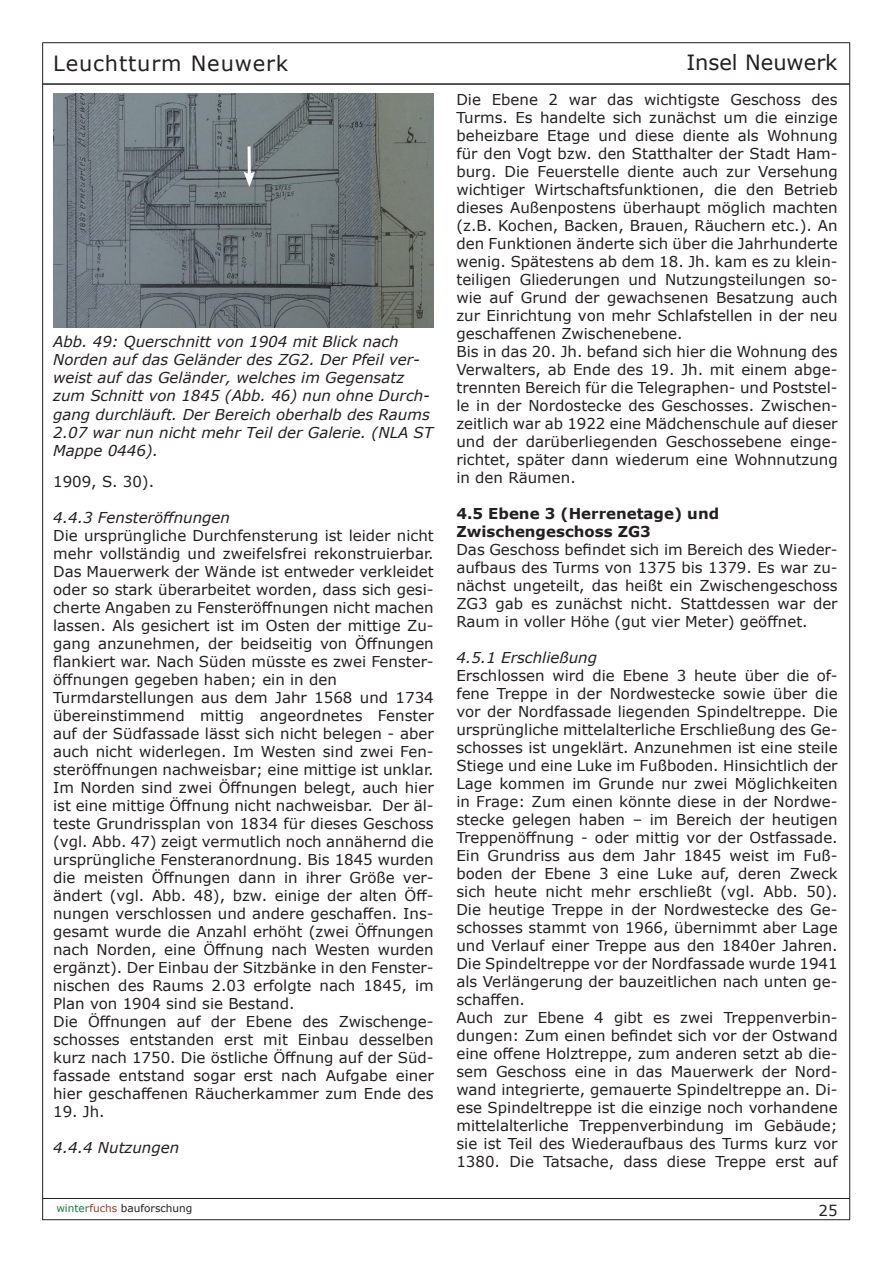
<style>
.page{position:relative;width:893px;height:1263px;background:#fff}
.page>*{position:absolute;margin:0;border:0;box-sizing:border-box;transform-origin:0 0}
.t1{font:21px "Verdana";letter-spacing:.04em;color:#231f20}
.t2{font:21px "Verdana";color:#231f20}
.t3{font:15px/18px "Verdana";color:#231f20}
.t4{font:italic 15px/18px "Verdana";color:#231f20}
.t5{font:700 15px/18px "Verdana";color:#231f20}
.t6{font:10.5px "Verdana";color:#231f20}
.s1{color:#1c7f3e}
.s2{color:#a23a22}
</style>
<div class="page">
<hr style="left:42px;top:42px;width:808px;height:1px;background:#231f20">
<hr style="left:42px;top:1219px;width:808px;height:1px;background:#231f20">
<hr style="left:849px;top:42px;width:1px;height:1178px;background:#231f20">
<hr style="left:42px;top:43px;width:1px;height:1177px;background:#231f20">
<hr style="left:42px;top:83px;width:808px;height:2px;background:#231f20">
<hr style="left:42px;top:1198px;width:808px;height:1px;background:#231f20">
<img style="left:53px;top:94px;width:381px;height:233px">
<hr style="left:248px;top:146px;width:3px;height:31px;background:#fff">
<svg style="left:243px;top:171px;width:12px;height:16px"></svg>
<h1 class="t1" style="left:53px;top:49px;width:237px">Leuchtturm Neuwerk</h1>
<h1 class="t2" style="left:686px;top:48px;width:153px">Insel Neuwerk</h1>
<p class="t4" style="left:53px;top:333px;width:381px">Abb. 49: Querschnitt von 1904 mit Blick nach Norden auf das Geländer des ZG2. Der Pfeil ver&shy;weist auf das Geländer, welches im Gegensatz zum Schnitt von 1845 (Abb. 46) nun ohne Durch&shy;gang durchläuft. Der Bereich oberhalb des Raums 2.07 war nun nicht mehr Teil der Galerie. (NLA ST Mappe 0446).</p>
<p class="t3" style="left:53px;top:472px;width:103px">1909, S. 30).</p>
<p class="t4" style="left:53px;top:508px;width:178px">4.4.3 Fensteröffnungen</p>
<p class="t3" style="left:53px;top:526px;width:382px">Die ursprüngliche Durchfensterung ist leider nicht mehr vollständig und zweifelsfrei rekonstruierbar.<br>Das Mauerwerk der Wände ist entweder verkleidet oder so stark überarbeitet worden, dass sich gesi&shy;cherte Angaben zu Fensteröffnungen nicht machen lassen. Als gesichert ist im Osten der mittige Zu&shy;gang anzunehmen, der beidseitig von Öffnungen flankiert war. Nach Süden müsste es zwei Fenster&shy;öffnungen gegeben haben; ein in den Turmdarstellungen aus dem Jahr 1568 und 1734 übereinstimmend mittig angeordnetes Fenster auf der Südfassade lässt sich nicht belegen - aber auch nicht widerlegen. Im Westen sind zwei Fen&shy;steröffnungen nachweisbar; eine mittige ist unklar.<br>Im Norden sind zwei Öffnungen belegt, auch hier ist eine mittige Öffnung nicht nachweisbar. Der äl&shy;teste Grundrissplan von 1834 für dieses Geschoss (vgl. Abb. 47) zeigt vermutlich noch annähernd die ursprüngliche Fensteranordnung. Bis 1845 wurden die meisten Öffnungen dann in ihrer Größe ver&shy;ändert (vgl. Abb. 48), bzw. einige der alten Öff&shy;nungen verschlossen und andere geschaffen. Ins&shy;gesamt wurde die Anzahl erhöht (zwei Öffnungen nach Norden, eine Öffnung nach Westen wurden ergänzt). Der Einbau der Sitzbänke in den Fenster&shy;nischen des Raums 2.03 erfolgte nach 1845, im Plan von 1904 sind sie Bestand.<br>Die Öffnungen auf der Ebene des Zwischenge&shy;schosses entstanden erst mit Einbau desselben kurz nach 1750. Die östliche Öffnung auf der Süd&shy;fassade entstand sogar erst nach Aufgabe einer hier geschaffenen Räucherkammer zum Ende des</p>
<p class="t3" style="left:53px;top:1102px;width:53px">19. Jh.</p>
<p class="t4" style="left:53px;top:1138px;width:128px">4.4.4 Nutzungen</p>
<p class="t3" style="left:456px;top:90px;width:383px">Die Ebene 2 war das wichtigste Geschoss des Turms. Es handelte sich zunächst um die einzige beheizbare Etage und diese diente als Wohnung für den Vogt bzw. den Statthalter der Stadt Ham&shy;burg. Die Feuerstelle diente auch zur Versehung wichtiger Wirtschaftsfunktionen, die den Betrieb dieses Außenpostens überhaupt möglich machten (z.B. Kochen, Backen, Brauen, Räuchern etc.). An den Funktionen änderte sich über die Jahrhunderte wenig. Spätestens ab dem 18. Jh. kam es zu klein&shy;teiligen Gliederungen und Nutzungsteilungen so&shy;wie auf Grund der gewachsenen Besatzung auch zur Einrichtung von mehr Schlafstellen in der neu geschaffenen Zwischenebene.<br>Bis in das 20. Jh. befand sich hier die Wohnung des Verwalters, ab Ende des 19. Jh. mit einem abge&shy;trennten Bereich für die Telegraphen- und Poststel&shy;le in der Nordostecke des Geschosses. Zwischen&shy;zeitlich war ab 1922 eine Mädchenschule auf dieser und der darüberliegenden Geschossebene einge&shy;richtet, später dann wiederum eine Wohnnutzung in den Räumen.</p>
<p class="t5" style="left:456px;top:504px;width:264px">4.5 Ebene 3 (Herrenetage) und<br>Zwischengeschoss ZG3</p>
<p class="t3" style="left:456px;top:540px;width:383px;text-align:justify">Das Geschoss befindet sich im Bereich des Wieder&shy;aufbaus des Turms von 1375 bis 1379. Es war zu&shy;nächst ungeteilt, das heißt ein Zwischengeschoss ZG3 gab es zunächst nicht. Stattdessen war der Raum in voller Höhe (gut vier Meter) geöffnet.</p>
<p class="t4" style="left:456px;top:648px;width:142px">4.5.1 Erschließung</p>
<p class="t3" style="left:456px;top:666px;width:383px">Erschlossen wird die Ebene 3 heute über die of&shy;fene Treppe in der Nordwestecke sowie über die vor der Nordfassade liegenden Spindeltreppe. Die ursprüngliche mittelalterliche Erschließung des Ge&shy;schosses ist ungeklärt. Anzunehmen ist eine steile Stiege und eine Luke im Fußboden. Hinsichtlich der Lage kommen im Grunde nur zwei Möglichkeiten in Frage: Zum einen könnte diese in der Nordwe&shy;stecke gelegen haben – im Bereich der heutigen Treppenöffnung - oder mittig vor der Ostfassade.<br>Ein Grundriss aus dem Jahr 1845 weist im Fuß&shy;boden der Ebene 3 eine Luke auf, deren Zweck sich heute nicht mehr erschließt (vgl. Abb. 50).<br>Die heutige Treppe in der Nordwestecke des Ge&shy;schosses stammt von 1966, übernimmt aber Lage und Verlauf einer Treppe aus den 1840er Jahren.<br>Die Spindeltreppe vor der Nordfassade wurde 1941 als Verlängerung der bauzeitlichen nach unten ge&shy;schaffen.<br>Auch zur Ebene 4 gibt es zwei Treppenverbin&shy;dungen: Zum einen befindet sich vor der Ostwand eine offene Holztreppe, zum anderen setzt ab die&shy;sem Geschoss eine in das Mauerwerk der Nord&shy;wand integrierte, gemauerte Spindeltreppe an. Di&shy;ese Spindeltreppe ist die einzige noch vorhandene mittelalterliche Treppenverbindung im Gebäude; sie ist Teil des Wiederaufbaus des Turms kurz vor 1380. Die Tatsache, dass diese Treppe erst auf</p>
<p class="t6" style="left:56px;top:1201px;width:138px"><span class="s1">winter</span><span class="s2">fuchs</span> bauforschung</p>
<p class="t3" style="left:819px;top:1201px;width:21px">25</p>
</div>
